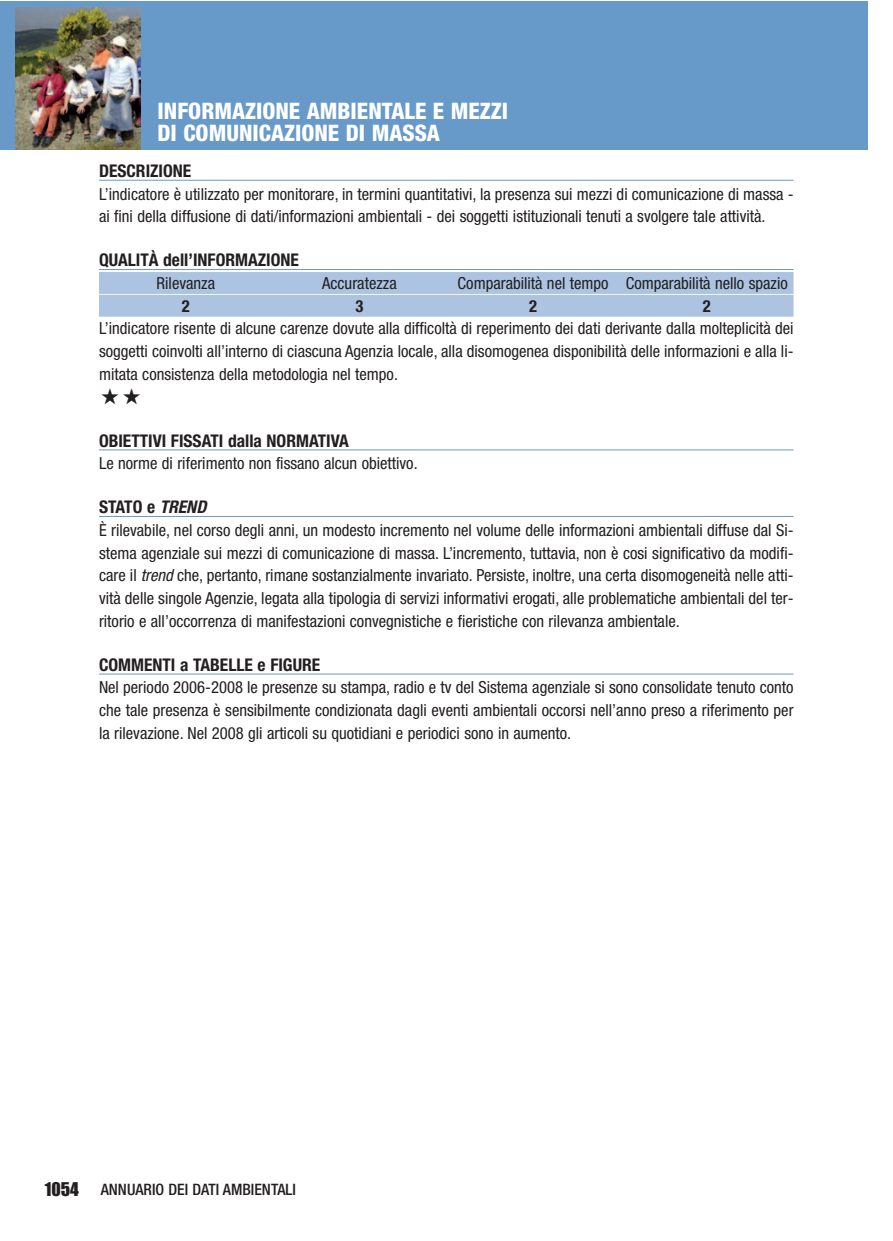
<style>
.page{position:relative;width:893px;height:1241px;background:#fff}
.page>*{position:absolute;margin:0;border:0;box-sizing:border-box;transform-origin:0 0}
.t1{font:800 condensed 22.75px/22.8px "Helvetica Neue";color:#fff}
.t2{font:700 condensed 17.5px "Helvetica Neue";color:#231f20}
.t3{font:condensed 16.62px/22.8px "Helvetica Neue";color:#231f20;text-align:justify}
.t4{font:700 condensed 16.62px "Helvetica Neue";color:#231f20}
.t5{font:500 condensed 15.75px "Helvetica Neue";color:#231f20}
.s1{font-style:italic}
.s2{font-family:"Impact";font-weight:400;font-stretch:normal;font-size:17.5px}
</style>
<div class="page">
<hr style="left:99px;top:180px;width:694px;height:1px;background:#679ac8">
<hr style="left:99px;top:269px;width:694px;height:1px;background:#679ac8">
<div style="left:99px;top:272px;width:694px;height:22px;background:#acc4e1"></div>
<div style="left:99px;top:295px;width:694px;height:21px;background:#acc4e1"></div>
<hr style="left:99px;top:449px;width:694px;height:1px;background:#679ac8">
<hr style="left:99px;top:516px;width:694px;height:1px;background:#679ac8">
<hr style="left:99px;top:673px;width:694px;height:1px;background:#679ac8">
<div style="left:0;top:1px;width:868px;height:148px;background:#679ac8"></div>
<img style="left:16px;top:8px;width:124px;height:141px">
<h1 class="t1" style="left:158px;top:101px;width:352px">INFORMAZIONE AMBIENTALE E MEZZI<br>DI COMUNICAZIONE DI MASSA</h1>
<p class="t2" style="left:99px;top:164px;width:94px">DESCRIZIONE</p>
<p class="t3" style="left:99px;top:184px;width:696px">L’indicatore è utilizzato per monitorare, in termini quantitativi, la presenza sui mezzi di comunicazione di massa - ai fini della diffusione di dati/informazioni ambientali - dei soggetti istituzionali tenuti a svolgere tale attività.</p>
<p class="t2" style="left:99px;top:254px;width:201px">QUALITÀ dell’INFORMAZIONE</p>
<p class="t3" style="left:157px;top:273px;width:60px">Rilevanza</p>
<p class="t3" style="left:322px;top:273px;width:76px">Accuratezza</p>
<p class="t3" style="left:458px;top:273px;width:332px">Comparabilità nel tempo Comparabilità nello spazio</p>
<p class="t4" style="left:182px;top:300px;width:9px">2</p>
<p class="t4" style="left:355px;top:300px;width:9px">3</p>
<p class="t4" style="left:529px;top:300px;width:9px">2</p>
<p class="t4" style="left:703px;top:300px;width:9px">2</p>
<p class="t3" style="left:99px;top:318px;width:696px">L’indicatore risente di alcune carenze dovute alla difficoltà di reperimento dei dati derivante dalla molteplicità dei soggetti coinvolti all’interno di ciascuna Agenzia locale, alla disomogenea disponibilità delle informazioni e alla li&shy;mitata consistenza della metodologia nel tempo.</p>
<p class="t2" style="left:99px;top:434px;width:251px">OBIETTIVI FISSATI dalla NORMATIVA</p>
<p class="t3" style="left:99px;top:453px;width:320px">Le norme di riferimento non fissano alcun obiettivo.</p>
<p class="t2" style="left:99px;top:500px;width:112px">STATO e <span class="s1">TREND</span></p>
<p class="t3" style="left:99px;top:520px;width:696px">È rilevabile, nel corso degli anni, un modesto incremento nel volume delle informazioni ambientali diffuse dal Si&shy;stema agenziale sui mezzi di comunicazione di massa. L’incremento, tuttavia, non è cosi significativo da modifi&shy;care il <span class="s1">trend</span>che, pertanto, rimane sostanzialmente invariato. Persiste, inoltre, una certa disomogeneità nelle atti&shy;vità delle singole Agenzie, legata alla tipologia di servizi informativi erogati, alle problematiche ambientali del ter&shy;ritorio e all’occorrenza di manifestazioni convegnistiche e fieristiche con rilevanza ambientale.</p>
<p class="t2" style="left:99px;top:658px;width:223px">COMMENTI a TABELLE e FIGURE</p>
<p class="t3" style="left:99px;top:677px;width:696px">Nel periodo 2006-2008 le presenze su stampa, radio e tv del Sistema agenziale si sono consolidate tenuto conto che tale presenza è sensibilmente condizionata dagli eventi ambientali occorsi nell’anno preso a riferimento per la rilevazione. Nel 2008 gli articoli su quotidiani e periodici sono in aumento.</p>
<p class="t5" style="left:45px;top:1183px;width:253px"><span class="s2">1054</span> ANNUARIO DEI DATI AMBIENTALI</p>
</div>
